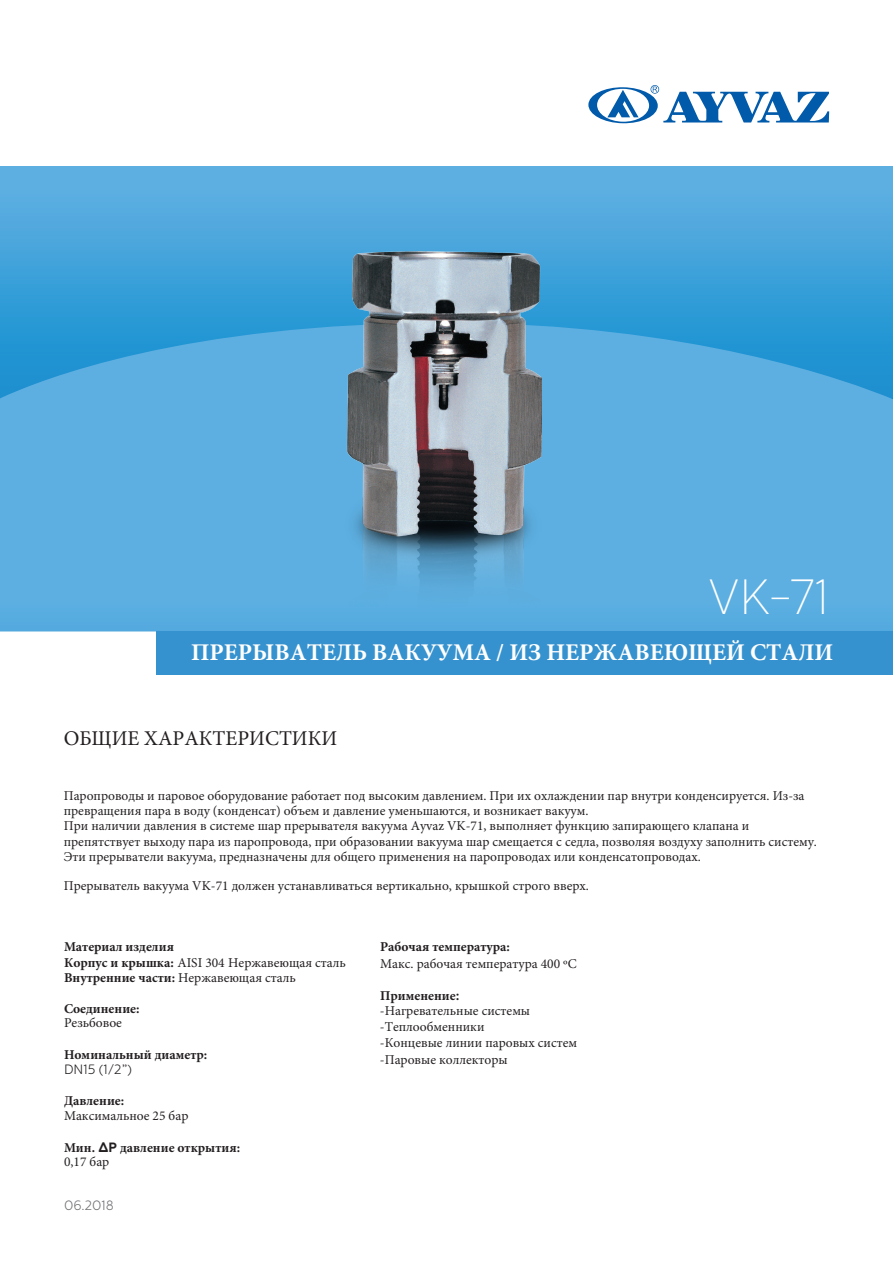
<style>
.page{position:relative;width:893px;height:1263px;background:#fff}
.page>*{position:absolute;margin:0;border:0;box-sizing:border-box;transform-origin:0 0}
.t1{font:100 49.35px "Centrale Sans";color:#fff}
.t2{font:700 24px "Minion Pro";color:#fff}
.t3{font:21px "Minion Pro";color:#231f20}
.t4{font:13.5px/15.3px "Minion Pro";color:#231f20}
.t5{font:700 13.5px/15.1px "Minion Pro";color:#231f20}
.t6{font:300 13.5px "Centrale Sans";color:#6c6d70}
.s1{font-weight:400}
.s2{font-family:"Centrale Sans";font-weight:300}
.s3{font-weight:700}
.s4{font-family:"Centrale Sans"}
.s5{font-family:"Century Gothic"}
</style>
<div class="page">
<svg style="left:0;top:166px;width:893px;height:157px;background:#49a6dc"></svg>
<svg style="left:0;top:323px;width:893px;height:308px;background:#56acdf"></svg>
<svg style="left:588px;top:85px;width:241px;height:39px"></svg>
<div style="left:157px;top:631px;width:736px;height:43px;background:#3692cf"></div>
<img style="left:345px;top:252px;width:197px;height:379px">
<p class="t1" style="left:708px;top:570px;width:123px">VK-71</p>
<p class="t2" style="left:191px;top:635px;width:644px">ПРЕРЫВАТЕЛЬ ВАКУУМА / ИЗ НЕРЖАВЕЮЩЕЙ СТАЛИ</p>
<p class="t3" style="left:64px;top:724px;width:275px">ОБЩИЕ ХАРАКТЕРИСТИКИ</p>
<p class="t4" style="left:64px;top:788px;width:755px">Паропроводы и паровое оборудование работает под высоким давлением. При их охлаждении пар внутри конденсируется. Из-за превращения пара в воду (конденсат) объем и давление уменьшаются, и возникает вакуум.<br>При наличии давления в системе шар прерывателя вакуума Ayvaz VK-71, выполняет функцию запирающего клапана и препятствует выходу пара из паропровода, при образовании вакуума шар смещается с седла, позволяя воздуху заполнить систему.<br>Эти прерыватели вакуума, предназначены для общего применения на паропроводах или конденсатопроводах.</p>
<p class="t4" style="left:64px;top:878px;width:527px">Прерыватель вакуума VK-71 должен устанавливаться вертикально, крышкой строго вверх.</p>
<p class="t5" style="left:64px;top:939px;width:283px">Материал изделия<br>Корпус и крышка: <span class="s1">AISI 304 Нержавеющая сталь<br></span>Внутренние части: <span class="s1">Нержавеющая сталь</span></p>
<p class="t5" style="left:64px;top:1001px;width:77px;line-height:14.4px">Соединение:<br><span class="s1">Резьбовое</span></p>
<p class="t5" style="left:64px;top:1047px;width:145px">Номинальный диаметр:<br><span class="s2">DN15 (1/2”)</span></p>
<p class="t4" style="left:64px;top:1094px;width:126px"><span class="s3">Давление:<br></span>Максимальное 25 бар</p>
<p class="t5" style="left:64px;top:1140px;width:178px;line-height:14.7px">Мин<span class="s4">.</span> <span class="s5">Δ</span><span class="s4">P</span> давление открытия:<br><span class="s1">0,17 бар</span></p>
<p class="t6" style="left:64px;top:1197px;width:51px">06.2018</p>
<p class="t4" style="left:380px;top:939px;width:198px;line-height:16.4px"><span class="s3">Рабочая температура:<br></span>Макс. рабочая температура 400 ºC</p>
<p class="t5" style="left:380px;top:988px;width:81px">Применение<span class="s4">:</span></p>
<p class="t4" style="left:380px;top:1003px;width:199px;line-height:16.2px">-Нагревательные системы -Теплообменники<br>-Концевые линии паровых систем -Паровые коллекторы</p>
</div>
